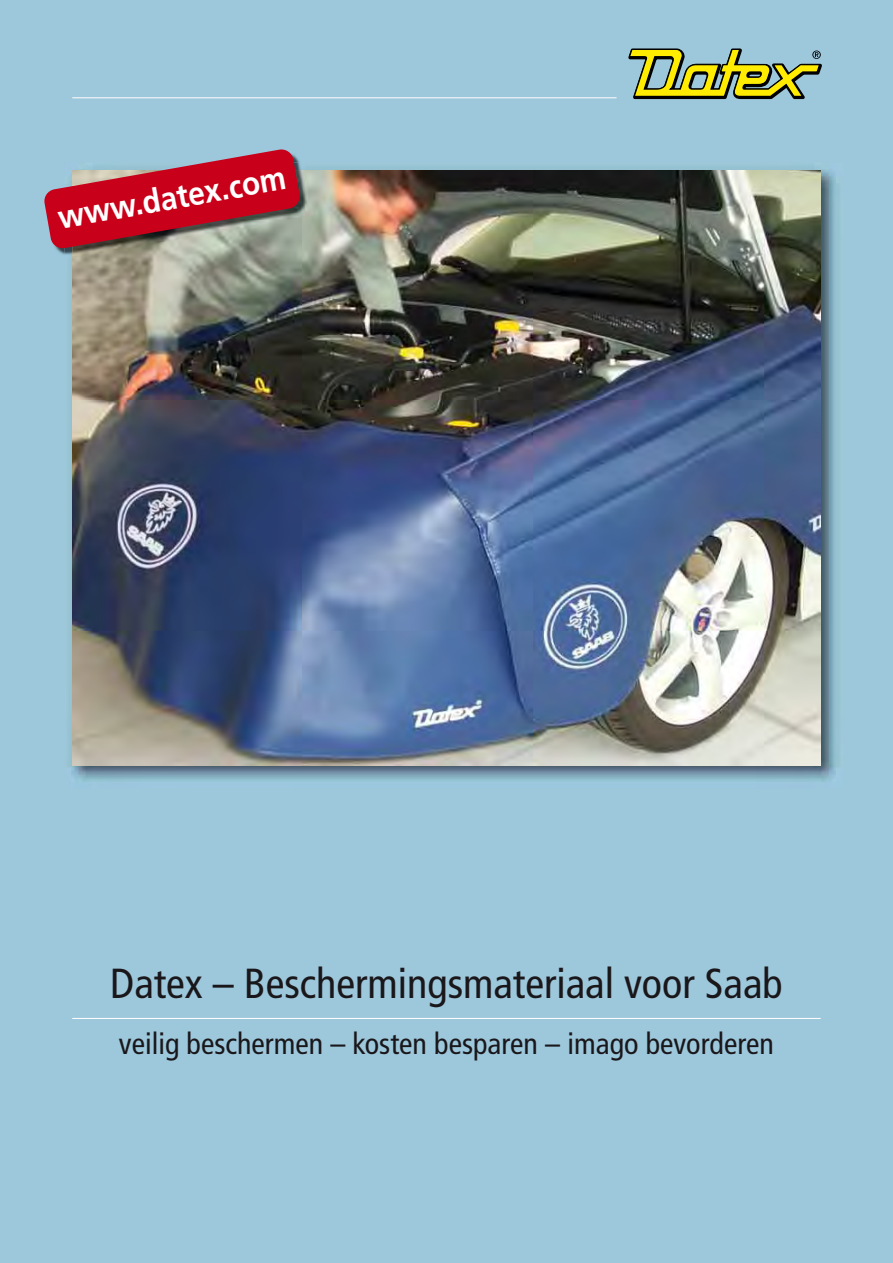
<style>
.page{position:relative;width:893px;height:1263px;background:#9dc7db}
.page>*{position:absolute;margin:0;border:0;box-sizing:border-box;transform-origin:0 0}
.t1{font:condensed 42px "Frutiger";color:#1a171b}
.t2{font:700 33px "Frutiger";color:#fff;scale:.9 1}
.t3{font:condensed 30px "Frutiger";color:#1a171b}
</style>
<div class="page">
<img style="left:67px;top:169px;width:772px;height:613px">
<img style="left:72px;top:170px;width:749px;height:595px">
<hr style="left:72px;top:1018px;width:749px;height:1px;background:#fff">
<hr style="left:72px;top:97px;width:545px;height:1px;background:#fff">
<svg style="left:628px;top:48px;width:194px;height:52px"></svg>
<img style="left:56px;top:249px;width:9px;height:6px">
<img style="left:65px;top:249px;width:7px;height:10px">
<img style="left:72px;top:170px;width:242px;height:88px">
<svg style="left:44px;top:149px;width:257px;height:100px"></svg>
<p class="t2" style="left:56px;top:204px;width:258px;rotate:-10deg">www.datex.com</p>
<h1 class="t1" style="left:110px;top:967px;width:674px">Datex – Beschermingsmateriaal voor Saab</h1>
<p class="t3" style="left:119px;top:1031px;width:657px">veilig beschermen – kosten besparen – imago bevorderen</p>
</div>
